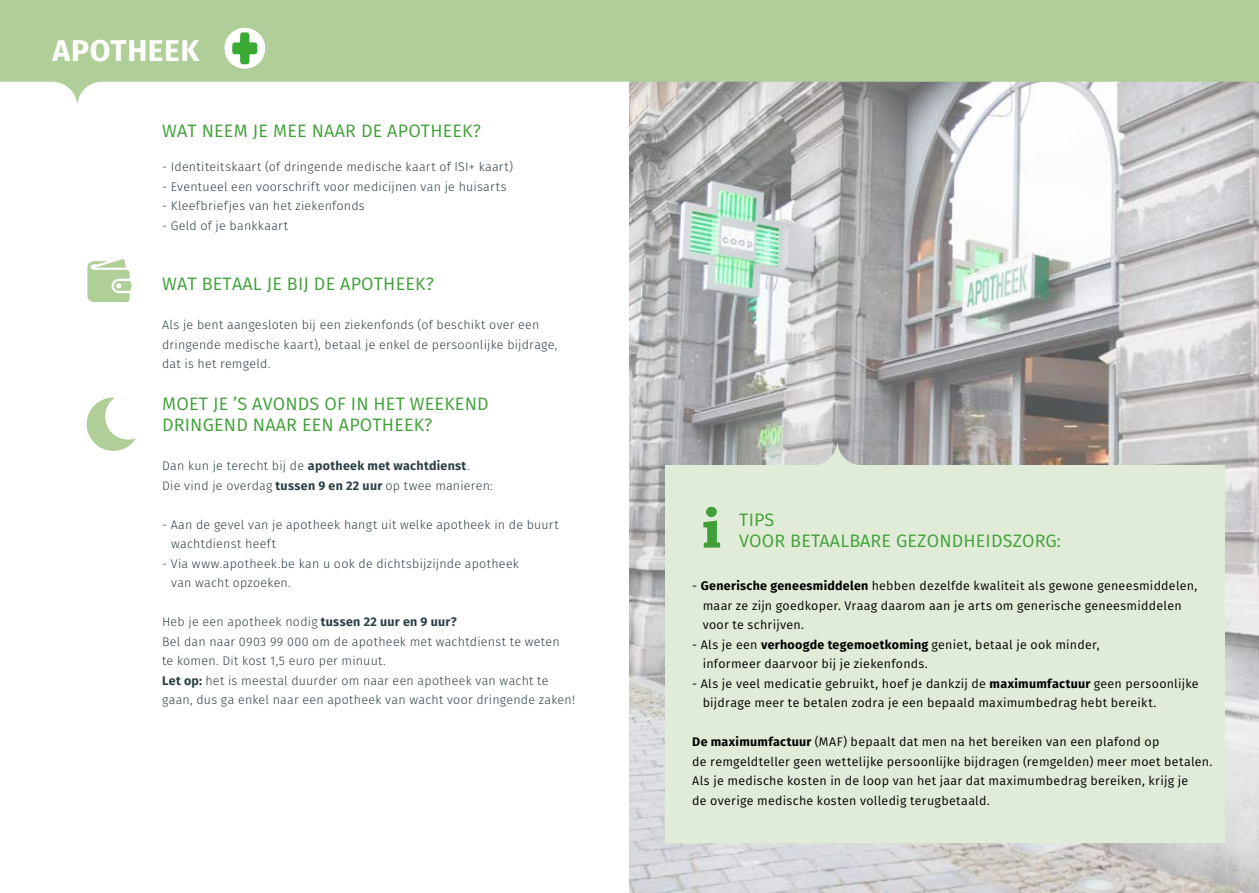
<style>
.page{position:relative;width:1259px;height:893px;background:#fff}
.page>*{position:absolute;margin:0;border:0;box-sizing:border-box;transform-origin:0 0}
.t1{font:700 30px "Fira Sans";letter-spacing:.015em;color:#fff}
.t2{font:18px/21.6px "Fira Sans";letter-spacing:.01em;color:#3ea036}
.t3{font:300 12.45px/19.5px "Fira Sans";letter-spacing:.02em;color:#2c3f48}
.t4{font:12.45px/19.5px "Fira Sans";letter-spacing:.02em;color:#000}
.s1{font-weight:700}
</style>
<div class="page">
<img style="left:629px;top:107px;width:630px;height:786px">
<svg style="left:0;top:0;width:1259px;height:107px;fill:#afce98"></svg>
<div style="left:665px;top:465px;width:559px;height:378px;background:#e1ecd8"></div>
<svg style="left:87px;top:259px;width:44px;height:43px"></svg>
<svg style="left:87px;top:397px;width:49px;height:54px"></svg>
<svg style="left:224px;top:28px;width:41px;height:41px"></svg>
<div style="left:240px;top:32px;width:9px;height:32px;background:#3aaa35;border-radius:3px"></div>
<div style="left:232px;top:42px;width:25px;height:12px;background:#3aaa35;border-radius:3px"></div>
<svg style="left:812px;top:440px;width:50px;height:25px"></svg>
<svg style="left:703px;top:507px;width:17px;height:41px"></svg>
<h1 class="t1" style="left:53px;top:29px;width:148px">APOTHEEK</h1>
<h2 class="t2" style="left:162px;top:120px;width:320px">WAT NEEM JE MEE NAAR DE APOTHEEK?</h2>
<p class="t3" style="left:162px;top:157px;width:353px">- Identiteitskaart (of dringende medische kaart of ISI+ kaart)</p>
<p class="t3" style="left:162px;top:177px;width:346px">- Eventueel een voorschrift voor medicijnen van je huisarts</p>
<p class="t3" style="left:162px;top:196px;width:204px">- Kleefbriefjes van het ziekenfonds</p>
<p class="t3" style="left:162px;top:216px;width:127px">- Geld of je bankkaart</p>
<h2 class="t2" style="left:162px;top:273px;width:273px">WAT BETAAL JE BIJ DE APOTHEEK?</h2>
<p class="t3" style="left:162px;top:315px;width:397px">Als je bent aangesloten bij een ziekenfonds (of beschikt over een dringende medische kaart), betaal je enkel de persoonlijke bijdrage, dat is het remgeld.</p>
<h2 class="t2" style="left:162px;top:392px;width:328px">MOET JE ’S AVONDS OF IN HET WEEKEND<br>DRINGEND NAAR EEN APOTHEEK?</h2>
<p class="t3" style="left:162px;top:456px;width:332px">Dan kun je terecht bij de <span class="s1">apotheek met wachtdienst</span>.<br>Die vind je overdag <span class="s1">tussen 9 en 22 uur</span> op twee manieren:</p>
<p class="t3" style="left:171px;top:515px;width:389px;text-indent:-9px">- Aan de gevel van je apotheek hangt uit welke apotheek in de buurt wachtdienst heeft</p>
<p class="t3" style="left:171px;top:553px;width:349px;text-indent:-9px">- Via www.apotheek.be kan u ook de dichtsbijzijnde apotheek van wacht opzoeken.</p>
<p class="t3" style="left:162px;top:612px;width:414px">Heb je een apotheek nodig <span class="s1">tussen 22 uur en 9 uur?<br></span>Bel dan naar 0903 99 000 om de apotheek met wachtdienst te weten<br>te komen. Dit kost 1,5 euro per minuut.<br><span class="s1">Let op:</span> het is meestal duurder om naar een apotheek van wacht te gaan, dus ga enkel naar een apotheek van wacht voor dringende zaken!</p>
<h2 class="t2" style="left:739px;top:509px;width:323px">TIPS<br>VOOR BETAALBARE GEZONDHEIDSZORG:</h2>
<p class="t4" style="left:703px;top:576px;width:496px;text-indent:-10px">- <span class="s1">Generische geneesmiddelen</span> hebben dezelfde kwaliteit als gewone geneesmiddelen, maar ze zijn goedkoper. Vraag daarom aan je arts om generische geneesmiddelen voor te schrijven.</p>
<p class="t4" style="left:703px;top:635px;width:398px;text-indent:-10px">- Als je een <span class="s1">verhoogde tegemoetkoming</span> geniet, betaal je ook minder, informeer daarvoor bij je ziekenfonds.</p>
<p class="t4" style="left:703px;top:674px;width:497px;text-indent:-10px">- Als je veel medicatie gebruikt, hoef je dankzij de <span class="s1">maximumfactuur</span> geen persoonlijke bijdrage meer te betalen zodra je een bepaald maximumbedrag hebt bereikt.</p>
<p class="t4" style="left:692px;top:732px;width:522px"><span class="s1">De maximumfactuur</span> (MAF) bepaalt dat men na het bereiken van een plafond op<br>de remgeldteller geen wettelijke persoonlijke bijdragen (remgelden) meer moet betalen.<br>Als je medische kosten in de loop van het jaar dat maximumbedrag bereiken, krijg je<br>de overige medische kosten volledig terugbetaald.</p>
</div>
